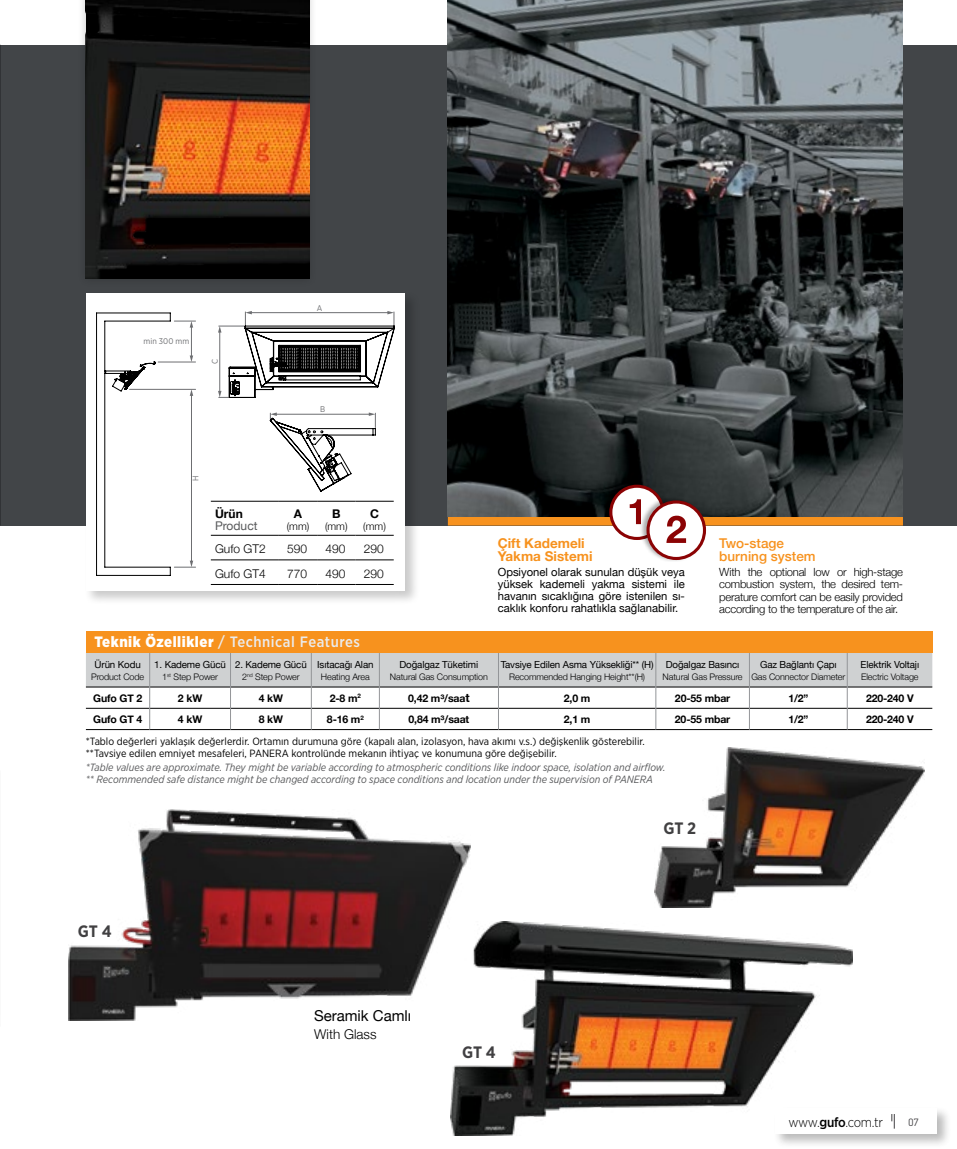
<style>
.page{position:relative;width:957px;height:1149px;background:#fff}
.page>*{position:absolute;margin:0;border:0;box-sizing:border-box;transform-origin:0 0}
.t1{font:700 16.5px "Gotham Narrow";color:#414042}
.t2{font:500 15px "Gotham Narrow";letter-spacing:.035em;color:#ebebec}
.t3{font:15px "Helvetica Neue";color:#000}
.t4{font:700 13.5px/13.5px "Helvetica Neue";color:#f7921e}
.t5{font:500 13.5px/13.5px "Helvetica Neue";color:#f7921e}
.t6{font:300 13.5px "Gotham Narrow";letter-spacing:-.035em;color:#000}
.t7{font:300 13.5px "Helvetica Neue";color:#000}
.t8{font:300 12px "Helvetica Neue";color:#000}
.t9{font:700 12px "Helvetica Neue";color:#000}
.t10{font:12px "Helvetica Neue";color:#58595b}
.t11{font:300 12px "PF Handbook Pro";color:#414042}
.t12{font:11.25px/12px "Helvetica Neue";color:#000;text-align:justify}
.t13{font:300 11.25px/12px "Helvetica Neue";letter-spacing:-.02em;color:#000;text-align:justify}
.t14{font:italic 10.5px/12px "Gotham Narrow";color:#58595b}
.t15{font:10.5px/12px "Gotham Narrow";color:#000}
.t16{font:700 10.5px "Helvetica Neue";letter-spacing:-.015em;color:#000}
.t17{font:300 10.5px "Helvetica Neue";color:#000}
.t18{font:9.75px "Helvetica Neue";letter-spacing:-.015em;color:#000}
.t19{font:300 9px "Helvetica Neue";letter-spacing:-.015em;color:#000}
.t20{font:8.25px "Gotham Narrow";color:#6d6e71}
.s1{font-weight:900;color:#fff}
.s2{font-size:12px}
.s3{font-weight:500}
</style>
<div class="page">
<img style="left:654px;top:747px;width:270px;height:159px">
<hr style="left:0;top:0;width:1px;height:1148px;background:#ebebec">
<img style="left:0;top:0;width:1px;height:762px">
<div style="left:0;top:45px;width:957px;height:480px;background:#424548"></div>
<div style="left:448px;top:516px;width:455px;height:9px;background:#f7921e"></div>
<img style="left:448px;top:0;width:455px;height:516px">
<hr style="left:0;top:762px;width:1px;height:272px;background:#f9f9f9">
<div style="left:78px;top:0;width:239px;height:287px;background:#000;opacity:.2"></div>
<img style="left:86px;top:0;width:223px;height:279px">
<div style="left:84px;top:291px;width:336px;height:313px;background:#000;opacity:.21"></div>
<div style="left:86px;top:293px;width:319px;height:297px;background:#fff"></div>
<img style="left:68px;top:809px;width:402px;height:211px">
<img style="left:450px;top:921px;width:403px;height:213px">
<svg style="left:96px;top:312px;width:100px;height:263px"></svg>
<svg style="left:270px;top:412px;width:106px;height:79px"></svg>
<svg style="left:218px;top:311px;width:177px;height:87px"></svg>
<hr style="left:211px;top:535px;width:68px;height:1px;background:#000">
<hr style="left:279px;top:535px;width:38px;height:1px;background:#000">
<hr style="left:211px;top:559px;width:68px;height:1px;background:#000">
<hr style="left:279px;top:559px;width:38px;height:1px;background:#000">
<hr style="left:211px;top:584px;width:68px;height:1px;background:#000">
<hr style="left:279px;top:584px;width:38px;height:1px;background:#000">
<hr style="left:211px;top:501px;width:68px;height:1px;background:#000">
<hr style="left:279px;top:501px;width:38px;height:1px;background:#000">
<hr style="left:317px;top:501px;width:38px;height:1px;background:#000">
<hr style="left:355px;top:501px;width:39px;height:1px;background:#000">
<hr style="left:317px;top:535px;width:38px;height:1px;background:#000">
<hr style="left:355px;top:535px;width:39px;height:1px;background:#000">
<hr style="left:317px;top:559px;width:38px;height:1px;background:#000">
<hr style="left:355px;top:559px;width:39px;height:1px;background:#000">
<hr style="left:317px;top:584px;width:38px;height:1px;background:#000">
<hr style="left:355px;top:584px;width:39px;height:1px;background:#000">
<div style="left:611px;top:486px;width:52px;height:52px;background:#fff;border-radius:50%"></div>
<div style="left:609px;top:484px;width:55px;height:56px;border:3px solid #8b0304;border-radius:50%"></div>
<svg style="left:630px;top:499px;width:10px;height:25px"></svg>
<div style="left:640px;top:495px;width:66px;height:66px;background:#000;opacity:.34"></div>
<div style="left:648px;top:502px;width:56px;height:56px;background:#fff;border-radius:50%"></div>
<div style="left:646px;top:500px;width:60px;height:60px;border:3px solid #8b0304;border-radius:50%"></div>
<svg style="left:666px;top:515px;width:20px;height:27px"></svg>
<hr style="left:86px;top:729px;width:64px;height:1px;background:#000">
<hr style="left:150px;top:729px;width:80px;height:1px;background:#000">
<hr style="left:230px;top:729px;width:81px;height:1px;background:#000">
<hr style="left:311px;top:729px;width:68px;height:1px;background:#000">
<hr style="left:379px;top:729px;width:119px;height:1px;background:#000">
<hr style="left:498px;top:729px;width:158px;height:1px;background:#000">
<hr style="left:656px;top:729px;width:93px;height:1px;background:#000">
<hr style="left:749px;top:729px;width:98px;height:1px;background:#000">
<hr style="left:847px;top:729px;width:85px;height:1px;background:#000">
<svg style="left:86px;top:652px;width:846px;height:77px"></svg>
<div style="left:86px;top:631px;width:846px;height:21px;background:#f7921e"></div>
<div style="left:773px;top:1106px;width:179px;height:42px;background:#000;opacity:.34"></div>
<div style="left:775px;top:1108px;width:162px;height:25px;background:#fff"></div>
<svg style="left:891px;top:1114px;width:4px;height:14px"></svg>
<p class="t20" style="left:144px;top:336px;width:47px">min 300 mm</p>
<p class="t20" style="left:210px;top:364px;width:7px;rotate:-90deg">C</p>
<p class="t20" style="left:317px;top:302px;width:7px">A</p>
<p class="t20" style="left:320px;top:404px;width:7px">B</p>
<p class="t20" style="left:190px;top:481px;width:7px;rotate:-90deg">H</p>
<p class="t9" style="left:215px;top:504px;width:29px">Ürün</p>
<p class="t10" style="left:215px;top:517px;width:44px">Product</p>
<p class="t9" style="left:294px;top:504px;width:10px">A</p>
<p class="t17" style="left:287px;top:518px;width:24px">(mm)</p>
<p class="t9" style="left:332px;top:504px;width:10px">B</p>
<p class="t17" style="left:325px;top:518px;width:24px">(mm)</p>
<p class="t9" style="left:370px;top:504px;width:10px">C</p>
<p class="t17" style="left:363px;top:518px;width:24px">(mm)</p>
<p class="t8" style="left:215px;top:539px;width:52px">Gufo GT2</p>
<p class="t8" style="left:287px;top:539px;width:22px">590</p>
<p class="t8" style="left:325px;top:539px;width:22px">490</p>
<p class="t8" style="left:364px;top:539px;width:22px">290</p>
<p class="t8" style="left:215px;top:564px;width:52px">Gufo GT4</p>
<p class="t8" style="left:287px;top:564px;width:22px">770</p>
<p class="t8" style="left:325px;top:564px;width:22px">490</p>
<p class="t8" style="left:364px;top:564px;width:22px">290</p>
<h2 class="t2" style="left:94px;top:632px;width:267px"><span class="s1">Teknik Özellikler</span> / Technical Features</h2>
<p class="t18" style="left:95px;top:657px;width:48px">Ürün Kodu</p>
<p class="t19" style="left:91px;top:669px;width:55px">Product Code</p>
<p class="t18" style="left:154px;top:657px;width:73px">1. Kademe Gücü</p>
<p class="t19" style="left:162px;top:669px;width:57px">1<sup>st</sup> Step Power</p>
<p class="t18" style="left:235px;top:657px;width:73px">2. Kademe Gücü</p>
<p class="t19" style="left:242px;top:669px;width:59px">2<sup>nd</sup> Step Power</p>
<p class="t18" style="left:317px;top:657px;width:58px">Isıtacağı Alan</p>
<p class="t19" style="left:321px;top:669px;width:50px">Heating Area</p>
<p class="t18" style="left:399px;top:657px;width:80px">Doğalgaz Tüketimi</p>
<p class="t19" style="left:390px;top:669px;width:99px">Natural Gas Consumption</p>
<p class="t4" style="left:498px;top:536px;width:96px">Çift Kademeli<br>Yakma Sistemi</p>
<p class="t12" style="left:498px;top:566px;width:189px">Opsiyonel olarak sunulan düşük veya yüksek kademeli yakma sistemi ile havanın sıcaklığına göre istenilen sı&shy;caklık konforu rahatlıkla sağlanabilir.</p>
<p class="t5" style="left:719px;top:535px;width:98px">Two-stage burning system</p>
<p class="t13" style="left:719px;top:565px;width:185px">With the optional low or high-stage combustion system, the desired tem&shy;perature comfort can be easily provided according to the temperature of the air.</p>
<p class="t18" style="left:501px;top:657px;width:154px">Tavsiye Edilen Asma Yüksekliği** (H)</p>
<p class="t19" style="left:509px;top:669px;width:137px">Recommended Hanging Height**(H)</p>
<p class="t18" style="left:666px;top:657px;width:75px">Doğalgaz Basıncı</p>
<p class="t19" style="left:662px;top:669px;width:81px">Natural Gas Pressure</p>
<p class="t18" style="left:760px;top:657px;width:78px">Gaz Bağlantı Çapı</p>
<p class="t19" style="left:751px;top:669px;width:95px">Gas Connector Diameter</p>
<p class="t18" style="left:860px;top:657px;width:60px">Elektrik Voltajı</p>
<p class="t19" style="left:861px;top:669px;width:59px">Electric Voltage</p>
<p class="t16" style="left:93px;top:689px;width:51px">Gufo GT 2</p>
<p class="t16" style="left:178px;top:689px;width:26px">2 kW</p>
<p class="t16" style="left:259px;top:689px;width:26px">4 kW</p>
<p class="t16" style="left:330px;top:689px;width:33px">2-8 m<sup>2</sup></p>
<p class="t16" style="left:408px;top:690px;width:63px">0,42 m³/saa<span class="s2">t</span></p>
<p class="t16" style="left:564px;top:689px;width:28px">2,0 m</p>
<p class="t16" style="left:675px;top:689px;width:57px">20-55 mbar</p>
<p class="t16" style="left:788px;top:689px;width:22px">1/2”</p>
<p class="t16" style="left:866px;top:689px;width:49px">220-240 V</p>
<p class="t16" style="left:93px;top:710px;width:51px">Gufo GT 4</p>
<p class="t16" style="left:178px;top:710px;width:26px">4 kW</p>
<p class="t16" style="left:259px;top:710px;width:26px">8 kW</p>
<p class="t16" style="left:327px;top:710px;width:38px">8-16 m<sup>2</sup></p>
<p class="t16" style="left:408px;top:710px;width:62px">0,84 m³/saat</p>
<p class="t16" style="left:564px;top:710px;width:28px">2,1 m</p>
<p class="t16" style="left:675px;top:710px;width:57px">20-55 mbar</p>
<p class="t16" style="left:788px;top:710px;width:22px">1/2”</p>
<p class="t16" style="left:866px;top:710px;width:49px">220-240 V</p>
<p class="t15" style="left:86px;top:734px;width:560px">*Tablo değerleri yaklaşık değerlerdir. Ortamın durumuna göre (kapalı alan, izolasyon, hava akımı v.s.) değişkenlik gösterebilir. **Tavsiye edilen emniyet mesafeleri, PANERA kontrolünde mekanın ihtiyaç ve konumuna göre değişebilir.</p>
<p class="t14" style="left:86px;top:761px;width:581px">*Table values are approximate. They might be variable according to atmospheric conditions like indoor space, isolation and airflow. ** Recommended safe distance might be changed according to space conditions and location under the supervision of PANERA</p>
<h1 class="t1" style="left:78px;top:920px;width:35px">GT 4</h1>
<h2 class="t3" style="left:314px;top:1004px;width:99px">Seramik Camlı</h2>
<p class="t7" style="left:314px;top:1023px;width:64px">With Glass</p>
<h1 class="t1" style="left:462px;top:1041px;width:35px">GT 4</h1>
<h1 class="t1" style="left:663px;top:817px;width:34px">GT 2</h1>
<p class="t6" style="left:788px;top:1113px;width:96px">www.<span class="s3">gufo</span>.com.tr</p>
<p class="t11" style="left:908px;top:1114px;width:13px">07</p>
</div>
